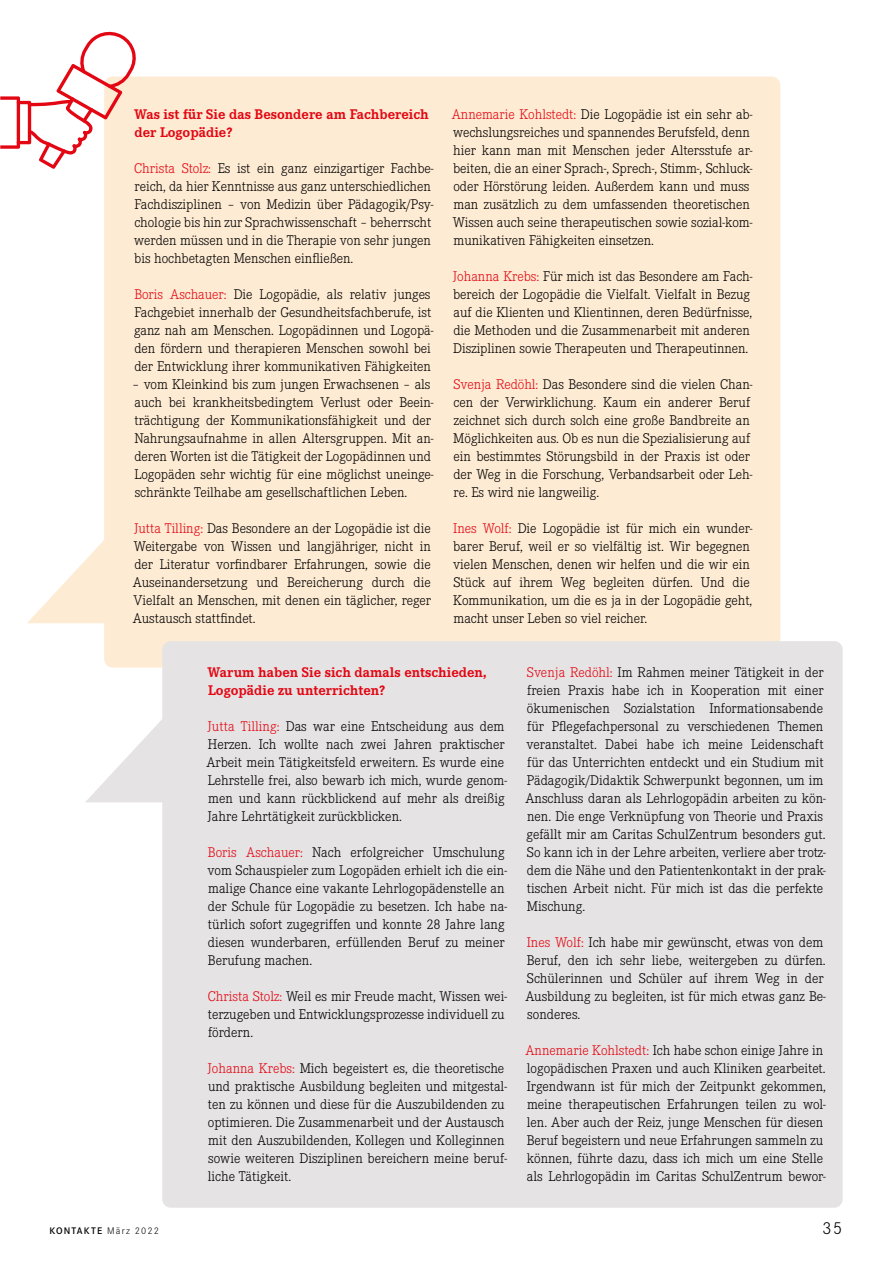
<style>
.page{position:relative;width:893px;height:1263px;background:#fff}
.page>*{position:absolute;margin:0;border:0;box-sizing:border-box;transform-origin:0 0}
.t1{font:300 18px "Corporate E";color:#000}
.t2{font:300 14.55px/18px "Corporate E";letter-spacing:-.005em;color:#000}
.t3{font:700 14.55px/18px "Corporate E";color:#e30613}
.t4{font:600 9.9px "Corporate S";letter-spacing:.12em;color:#000}
.s1{color:#e30613}
.s2{font-weight:300}
</style>
<div class="page">
<div style="left:104px;top:77px;width:676px;height:591px;background:#feebd3;border-radius:9px"></div>
<svg style="left:27px;top:540px;width:77px;height:83px"></svg>
<div style="left:162px;top:641px;width:681px;height:567px;background:#e5e3e3;border-radius:9px"></div>
<svg style="left:86px;top:720px;width:76px;height:82px"></svg>
<svg style="left:0;top:31px;width:137px;height:138px"></svg>
<p class="t3" style="left:134px;top:105px;width:296px">Was ist für Sie das Besondere am Fachbereich der Logopädie?</p>
<p class="t2" style="left:134px;top:160px;width:301px"><span class="s1">Christa Stolz:</span> Es ist ein ganz einzigartiger Fachbe&shy;reich, da hier Kenntnisse aus ganz unterschiedlichen Fachdisziplinen – von Medizin über Pädagogik/Psy&shy;chologie bis hin zur Sprachwissenschaft – beherrscht werden müssen und in die Therapie von sehr jungen bis hochbetagten Menschen einfließen.</p>
<p class="t2" style="left:134px;top:286px;width:301px"><span class="s1">Boris Aschauer:</span> Die Logopädie, als relativ junges Fachgebiet innerhalb der Gesundheitsfachberufe, ist ganz nah am Menschen. Logopädinnen und Logopä&shy;den fördern und therapieren Menschen sowohl bei der Entwicklung ihrer kommunikativen Fähigkeiten</p>
<p class="t2" style="left:132px;top:376px;width:303px">– vom Kleinkind bis zum jungen Erwachsenen – als auch bei krankheitsbedingtem Verlust oder Beein&shy;trächtigung der Kommunikationsfähigkeit und der Nahrungsaufnahme in allen Altersgruppen. Mit an&shy;deren Worten ist die Tätigkeit der Logopädinnen und Logopäden sehr wichtig für eine möglichst uneinge&shy;schränkte Teilhabe am gesellschaftlichen Leben.</p>
<p class="t2" style="left:133px;top:520px;width:300px;text-align:justify"><span class="s1">Jutta Tilling:</span> Das Besondere an der Logopädie ist die Weitergabe von Wissen und langjähriger, nicht in der Literatur vorfindbarer Erfahrungen, sowie die Auseinandersetzung und Bereicherung durch die Vielfalt an Menschen, mit denen ein täglicher, reger Austausch stattfindet.</p>
<p class="t2" style="left:452px;top:106px;width:302px"><span class="s1">Annemarie Kohlstedt:</span> Die Logopädie ist ein sehr ab&shy;wechslungsreiches und spannendes Berufsfeld, denn hier kann man mit Menschen jeder Altersstufe ar&shy;beiten, die an einer Sprach-, Sprech-, Stimm-, Schluck&shy;oder Hörstörung leiden. Außerdem kann und muss man zusätzlich zu dem umfassenden theoretischen Wissen auch seine therapeutischen sowie sozial-kom&shy;munikativen Fähigkeiten einsetzen.</p>
<p class="t2" style="left:453px;top:268px;width:301px"><span class="s1">Johanna Krebs:</span> Für mich ist das Besondere am Fach&shy;bereich der Logopädie die Vielfalt. Vielfalt in Bezug auf die Klienten und Klientinnen, deren Bedürfnisse, die Methoden und die Zusammenarbeit mit anderen Disziplinen sowie Therapeuten und Therapeutinnen.</p>
<p class="t2" style="left:453px;top:376px;width:301px"><span class="s1">Svenja Redöhl:</span> Das Besondere sind die vielen Chan&shy;cen der Verwirklichung. Kaum ein anderer Beruf zeichnet sich durch solch eine große Bandbreite an Möglichkeiten aus. Ob es nun die Spezialisierung auf ein bestimmtes Störungsbild in der Praxis ist oder der Weg in die Forschung, Verbandsarbeit oder Leh&shy;re. Es wird nie langweilig.</p>
<p class="t2" style="left:453px;top:520px;width:301px"><span class="s1">Ines Wolf:</span> Die Logopädie ist für mich ein wunder&shy;barer Beruf, weil er so vielfältig ist. Wir begegnen vielen Menschen, denen wir helfen und die wir ein Stück auf ihrem Weg begleiten dürfen. Und die Kommunikation, um die es ja in der Logopädie geht, macht unser Leben so viel reicher.</p>
<p class="t3" style="left:208px;top:663px;width:280px">Warum haben Sie sich damals entschieden,<br>Logopädie zu unterrichten?</p>
<p class="t2" style="left:206px;top:718px;width:302px"><span class="s1">Jutta Tilling:</span> Das war eine Entscheidung aus dem Herzen. Ich wollte nach zwei Jahren praktischer Arbeit mein Tätigkeitsfeld erweitern. Es wurde eine Lehrstelle frei, also bewarb ich mich, wurde genom&shy;men und kann rückblickend auf mehr als dreißig Jahre Lehrtätigkeit zurückblicken.</p>
<p class="t2" style="left:208px;top:844px;width:301px"><span class="s1">Boris Aschauer:</span> Nach erfolgreicher Umschulung vom Schauspieler zum Logopäden erhielt ich die ein&shy;malige Chance eine vakante Lehrlogopädenstelle an der Schule für Logopädie zu besetzen. Ich habe na&shy;türlich sofort zugegriffen und konnte 28 Jahre lang diesen wunderbaren, erfüllenden Beruf zu meiner Berufung machen.</p>
<p class="t2" style="left:208px;top:988px;width:301px"><span class="s1">Christa Stolz:</span> Weil es mir Freude macht, Wissen wei&shy;terzugeben und Entwicklungsprozesse individuell zu fördern.</p>
<p class="t2" style="left:208px;top:1060px;width:301px"><span class="s1">Johanna Krebs:</span> Mich begeistert es, die theoretische und praktische Ausbildung begleiten und mitgestal&shy;ten zu können und diese für die Auszubildenden zu optimieren. Die Zusammenarbeit und der Austausch mit den Auszubildenden, Kollegen und Kolleginnen sowie weiteren Disziplinen bereichern meine beruf&shy;liche Tätigkeit.</p>
<p class="t2" style="left:525px;top:664px;width:302px"><span class="s1">Svenja Redöhl:</span> Im Rahmen meiner Tätigkeit in der freien Praxis habe ich in Kooperation mit einer ökumenischen Sozialstation Informationsabende für Pflegefachpersonal zu verschiedenen Themen veranstaltet. Dabei habe ich meine Leidenschaft für das Unterrichten entdeckt und ein Studium mit Pädagogik/Didaktik Schwerpunkt begonnen, um im Anschluss daran als Lehrlogopädin arbeiten zu kön&shy;nen. Die enge Verknüpfung von Theorie und Praxis gefällt mir am Caritas SchulZentrum besonders gut.<br>So kann ich in der Lehre arbeiten, verliere aber trotz&shy;dem die Nähe und den Patientenkontakt in der prak&shy;tischen Arbeit nicht. Für mich ist das die perfekte Mischung.</p>
<p class="t2" style="left:525px;top:934px;width:302px"><span class="s1">Ines Wolf:</span> Ich habe mir gewünscht, etwas von dem Beruf, den ich sehr liebe, weitergeben zu dürfen.<br>Schülerinnen und Schüler auf ihrem Weg in der Ausbildung zu begleiten, ist für mich etwas ganz Be&shy;sonderes.</p>
<p class="t2" style="left:525px;top:1042px;width:302px"><span class="s1">Annemarie Kohlstedt:</span> Ich habe schon einige Jahre in logopädischen Praxen und auch Kliniken gearbeitet.<br>Irgendwann ist für mich der Zeitpunkt gekommen, meine therapeutischen Erfahrungen teilen zu wol&shy;len. Aber auch der Reiz, junge Menschen für diesen Beruf begeistern und neue Erfahrungen sammeln zu können, führte dazu, dass ich mich um eine Stelle als Lehrlogopädin im Caritas SchulZentrum bewor-</p>
<p class="t4" style="left:49px;top:1225px;width:111px">KONTAKTE <span class="s2">März 2022</span></p>
<p class="t1" style="left:822px;top:1219px;width:21px">35</p>
</div>
